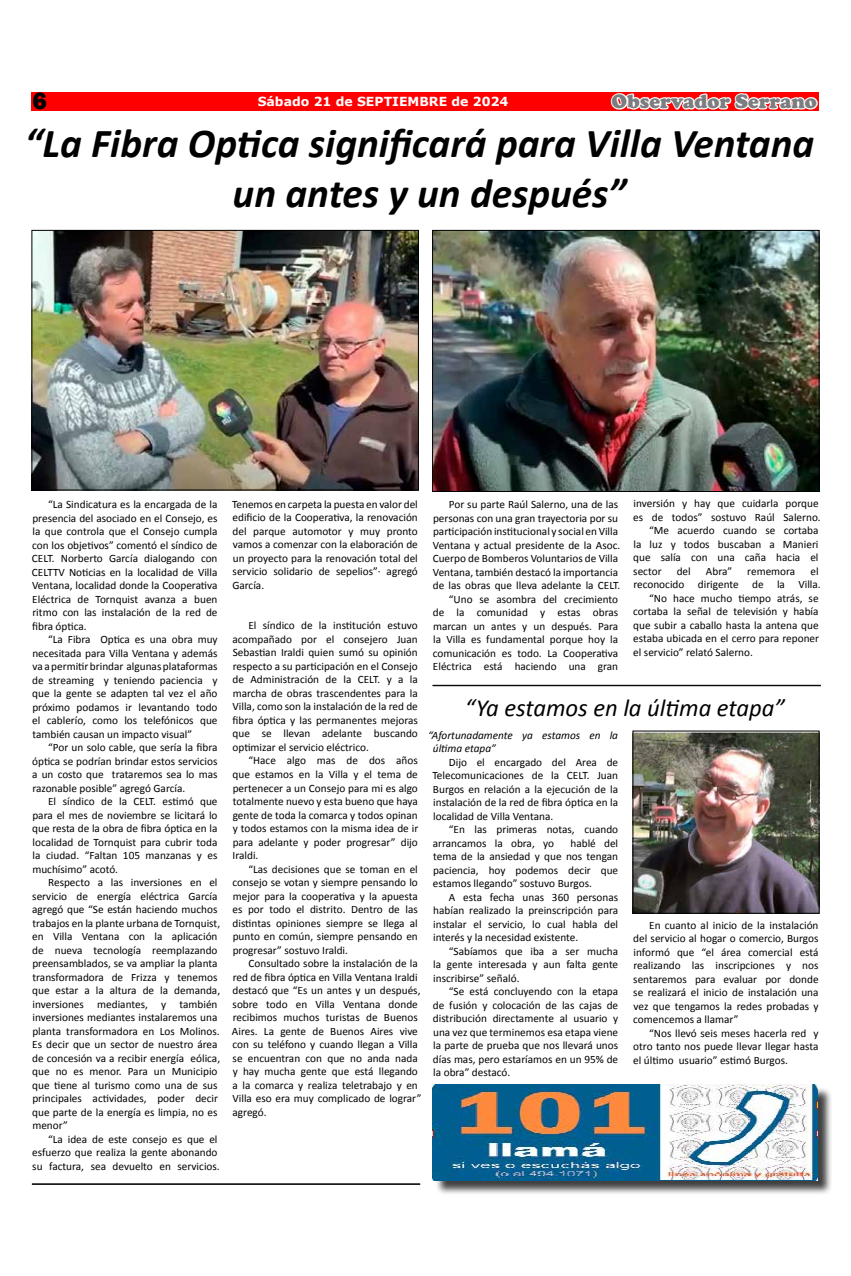
<style>
.page{position:relative;width:851px;height:1276px;background:#fff}
.page>*{position:absolute;margin:0;border:0;box-sizing:border-box;transform-origin:0 0}
.t1{font:italic 700 41.25px/49.5px "Calibri";color:#000;text-align:center}
.t2{font:italic 24.62px "Calibri";color:#000}
.t3{font:800 24.62px "Franklin Gothic";color:#000}
.t4{font:900 20px "Cooper";color:#7c7d80}
.t5{font:700 12.5px "Verdana";color:#fff}
.t6{font:11.25px/13.5px "Calibri";color:#000;text-align:justify}
.t7{font:italic 11.25px/13.5px "Calibri";color:#000}
</style>
<div class="page">
<div style="left:32px;top:92px;width:787px;height:18px;background:#f00"></div>
<svg style="left:609px;top:93px;width:210px;height:137px"></svg>
<hr style="left:32px;top:1183px;width:388px;height:1px;background:#000">
<hr style="left:32px;top:1184px;width:388px;height:1px;background:#000">
<img style="left:34px;top:232px;width:382px;height:256px">
<div style="left:32px;top:230px;width:386px;height:260px;border:1px solid #000"></div>
<img style="left:434px;top:232px;width:383px;height:258px">
<div style="left:432px;top:230px;width:387px;height:262px;border:1px solid #000"></div>
<hr style="left:432px;top:685px;width:388px;height:1px;background:#000">
<img style="left:634px;top:732px;width:183px;height:179px">
<div style="left:632px;top:730px;width:187px;height:183px;border:1px solid #000"></div>
<div style="left:434px;top:1086px;width:398px;height:109px;background:#000;opacity:.75"></div>
<img style="left:432px;top:1085px;width:385px;height:95px">
<h2 class="t3" style="left:32px;top:85px;width:16px">6</h2>
<p class="t5" style="left:258px;top:93px;width:252px">Sábado 21 de SEPTIEMBRE de 2024</p>
<h3 class="t4" style="left:611px;top:90px;width:207px">Observador Serrano</h3>
<h1 class="t1" style="left:25px;top:119px;width:791px">“La Fibra Optica significará para Villa Ventana un antes y un después”</h1>
<p class="t6" style="left:32px;top:498px;width:187px;text-indent:16px">“La Sindicatura es la encargada de la presencia del asociado en el Consejo, es la que controla que el Consejo cumpla con los objetivos” comentó el síndico de CELT. Norberto García dialogando con CELTTV Noticias en la localidad de Villa Ventana, localidad donde la Cooperativa Eléctrica de Tornquist avanza a buen ritmo con las instalación de la red de fibra óptica.</p>
<p class="t6" style="left:32px;top:633px;width:187px;text-indent:16px">“La Fibra Optica es una obra muy necesitada para Villa Ventana y además va a permitir brindar algunas plataformas de streaming y teniendo paciencia y que la gente se adapten tal vez el año próximo podamos ir levantando todo el cablerío, como los telefónicos que también causan un impacto visual”</p>
<p class="t6" style="left:32px;top:741px;width:187px;text-indent:16px">“Por un solo cable, que sería la fibra óptica se podrían brindar estos servicios a un costo que trataremos sea lo mas razonable posible” agregó García.</p>
<p class="t6" style="left:32px;top:795px;width:187px;text-indent:16px">El síndico de la CELT. estimó que para el mes de noviembre se licitará lo que resta de la obra de fibra óptica en la localidad de Tornquist para cubrir toda la ciudad. “Faltan 105 manzanas y es muchísimo” acotó.</p>
<p class="t6" style="left:32px;top:876px;width:189px;text-align:left;text-indent:16px">Respecto a las inversiones en el servicio de energía eléctrica García agregó que “Se están haciendo muchos trabajos en la plante urbana de Tornquist, en Villa Ventana con la aplicación de nueva tecnología reemplazando preensamblados, se va ampliar la planta transformadora de Frizza y tenemos que estar a la altura de la demanda, inversiones mediantes, y también inversiones mediantes instalaremos una planta transformadora en Los Molinos.<br>Es decir que un sector de nuestro área de concesión va a recibir energía eólica, que no es menor. Para un Municipio que tiene al turismo como una de sus principales actividades, poder decir que parte de la energía es limpia, no es menor”</p>
<p class="t6" style="left:32px;top:1132px;width:189px;text-align:left;text-indent:16px">“La idea de este consejo es que el esfuerzo que realiza la gente abonando su factura, sea devuelto en servicios.</p>
<p class="t6" style="left:232px;top:497px;width:187px">Tenemos en carpeta la puesta en valor del edificio de la Cooperativa, la renovación del parque automotor y muy pronto vamos a comenzar con la elaboración de un proyecto para la renovación total del servicio solidario de sepelios”· agregó García.</p>
<p class="t6" style="left:232px;top:619px;width:187px;text-indent:16px">El síndico de la institución estuvo acompañado por el consejero Juan Sebastian Iraldi quien sumó su opinión respecto a su participación en el Consejo de Administración de la CELT. y a la marcha de obras trascendentes para la Villa, como son la instalación de la red de fibra óptica y las permanentes mejoras que se llevan adelante buscando optimizar el servicio eléctrico.</p>
<p class="t6" style="left:232px;top:754px;width:187px;text-indent:16px">“Hace algo mas de dos años que estamos en la Villa y el tema de pertenecer a un Consejo para mi es algo totalmente nuevo y esta bueno que haya gente de toda la comarca y todos opinan y todos estamos con la misma idea de ir para adelante y poder progresar” dijo Iraldi.</p>
<p class="t6" style="left:232px;top:862px;width:187px;text-indent:16px">“Las decisiones que se toman en el consejo se votan y siempre pensando lo mejor para la cooperativa y la apuesta es por todo el distrito. Dentro de las distintas opiniones siempre se llega al punto en común, siempre pensando en progresar” sostuvo Iraldi.</p>
<p class="t6" style="left:232px;top:956px;width:191px;text-align:left;text-indent:17px">Consultado sobre la instalación de la red de fibra óptica en Villa Ventana Iraldi destacó que “Es un antes y un después, sobre todo en Villa Ventana donde recibimos muchos turistas de Buenos Aires. La gente de Buenos Aires vive con su teléfono y cuando llegan a Villa se encuentran con que no anda nada y hay mucha gente que está llegando a la comarca y realiza teletrabajo y en Villa eso era muy complicado de lograr” agregó.</p>
<p class="t6" style="left:432px;top:498px;width:189px;text-align:right">Por su parte Raúl Salerno, una de las personas con una gran trayectoria por su participación institucional y social en Villa Ventana y actual presidente de la Asoc.<br>Cuerpo de Bomberos Voluntarios de Villa Ventana, también destacó la importancia de las obras que lleva adelante la CELT. “Uno se asombra del crecimiento<br>de la comunidad y estas obras marcan un antes y un después. Para la Villa es fundamental porque hoy la comunicación es todo. La Cooperativa Eléctrica está haciendo una gran</p>
<p class="t6" style="left:633px;top:496px;width:186px">inversión y hay que cuidarla porque</p>
<p class="t6" style="left:633px;top:510px;width:189px">es de todos” sostuvo Raúl Salerno.</p>
<p class="t6" style="left:649px;top:523px;width:171px">“Me acuerdo cuando se cortaba</p>
<p class="t6" style="left:633px;top:537px;width:186px">la luz y todos buscaban a Manieri</p>
<p class="t6" style="left:633px;top:550px;width:187px">que salía con una caña hacia el</p>
<p class="t6" style="left:633px;top:564px;width:30px">sector</p>
<p class="t6" style="left:676px;top:564px;width:16px">del</p>
<p class="t6" style="left:705px;top:564px;width:28px">Abra”</p>
<p class="t6" style="left:747px;top:564px;width:49px">rememora</p>
<p class="t6" style="left:810px;top:564px;width:10px">el</p>
<p class="t6" style="left:633px;top:577px;width:189px">reconocido dirigente de la Villa.</p>
<p class="t6" style="left:649px;top:591px;width:171px">“No hace mucho tiempo atrás, se</p>
<p class="t6" style="left:633px;top:604px;width:187px">cortaba la señal de televisión y había</p>
<p class="t6" style="left:633px;top:618px;width:187px">que subir a caballo hasta la antena que</p>
<p class="t6" style="left:633px;top:631px;width:187px">estaba ubicada en el cerro para reponer</p>
<p class="t6" style="left:633px;top:645px;width:121px">el servicio” relató Salerno.</p>
<h2 class="t2" style="left:465px;top:690px;width:321px">“Ya estamos en la última etapa”</h2>
<p class="t7" style="left:433px;top:727px;width:187px;text-indent:-5px">“Afortunadamente ya estamos en la última etapa”</p>
<p class="t6" style="left:432px;top:755px;width:187px;text-indent:16px">Dijo el encargado del Area de Telecomunicaciones de la CELT. Juan Burgos en relación a la ejecución de la instalación de la red de fibra óptica en la localidad de Villa Ventana.</p>
<p class="t6" style="left:433px;top:822px;width:187px;text-indent:16px">“En las primeras notas, cuando arrancamos la obra, yo</p>
<p class="t6" style="left:433px;top:836px;width:187px;text-indent:137px">hablé del tema de la ansiedad y que nos tengan paciencia, hoy podemos decir que estamos llegando” sostuvo Burgos.</p>
<p class="t6" style="left:433px;top:890px;width:186px;text-indent:16px">A esta fecha unas 360 personas habían realizado la preinscripción para instalar el servicio, lo cual habla del interés y la necesidad existente.</p>
<p class="t6" style="left:433px;top:944px;width:186px;text-indent:16px">“Sabíamos que iba a ser mucha la gente interesada y aun falta gente inscribirse” señaló.</p>
<p class="t6" style="left:433px;top:984px;width:187px;text-indent:16px">“Se está concluyendo con la etapa de fusión y colocación de las cajas de distribución directamente al usuario y una vez que terminemos esa etapa viene la parte de prueba que nos llevará unos días mas, pero estaríamos en un 95% de la obra” destacó.</p>
<p class="t6" style="left:633px;top:918px;width:187px;text-indent:16px">En cuanto al inicio de la instalación del servicio al hogar o comercio, Burgos informó que “el área comercial está realizando las inscripciones y nos sentaremos para evaluar por donde se realizará el inicio de instalación una vez que tengamos la redes probadas y comencemos a llamar”</p>
<p class="t6" style="left:633px;top:1026px;width:187px;text-indent:16px">“Nos llevó seis meses hacerla red y otro tanto nos puede llevar llegar hasta el último usuario” estimó Burgos.</p>
</div>
